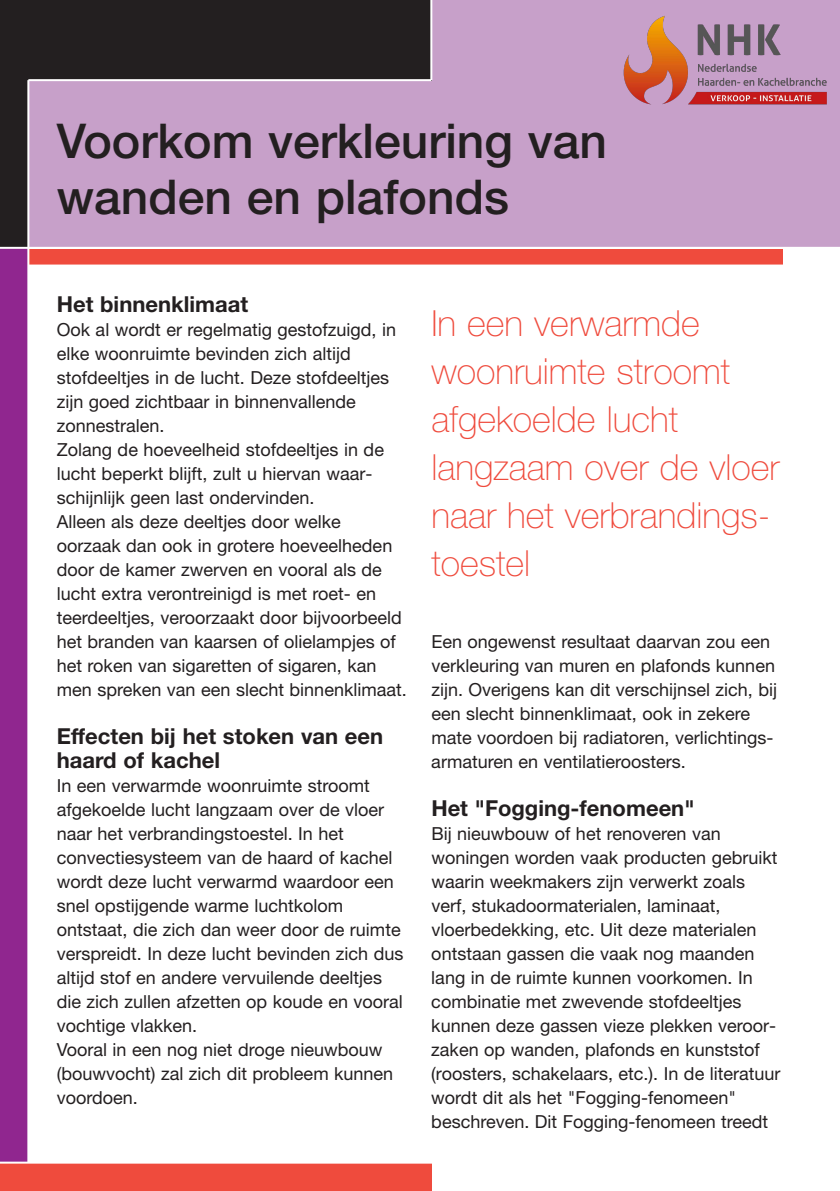
<style>
.page{position:relative;width:840px;height:1191px;background:#fff}
.page>*{position:absolute;margin:0;border:0;box-sizing:border-box;transform-origin:0 0}
.t1{font:500 48px/56px "Helvetica Neue LT";color:#231f20}
.t2{font:100 36px/48px "Helvetica Neue LT";color:#ef4b3d}
.t3{font:700 22px/24px "Helvetica Neue LT";color:#231f20}
.t4{font:18px/24px "Helvetica Neue LT";color:#231f20}
</style>
<div class="page">
<div style="left:28px;top:0;width:811px;height:247px;background:#c7a0c9"></div>
<div style="left:0;top:164px;width:28px;height:1006px;background:#90268f"></div>
<div style="left:0;top:0;width:431px;height:80px;background:#231f20"></div>
<div style="left:0;top:0;width:28px;height:247px;background:#231f20"></div>
<hr style="left:430px;top:0;width:2px;height:80px;background:#fff">
<hr style="left:28px;top:79px;width:403px;height:2px;background:#fff">
<div style="left:28px;top:249px;width:754px;height:16px;background:#ef4b3d"></div>
<hr style="left:27px;top:80px;width:2px;height:1082px;background:#fff">
<hr style="left:28px;top:264px;width:754px;height:2px;background:#fff">
<div style="left:0;top:1162px;width:431px;height:29px;background:#ef4b3d"></div>
<hr style="left:0;top:247px;width:839px;height:2px;background:#fff">
<hr style="left:0;top:1161px;width:839px;height:2px;background:#fff">
<img style="left:623px;top:16px;width:204px;height:89px">
<h1 class="t1" style="left:57px;top:117px;width:551px">Voorkom verkleuring van wanden en plafonds</h1>
<p class="t3" style="left:57px;top:294px;width:193px">Het binnenklimaat</p>
<p class="t4" style="left:57px;top:319px;width:351px">Ook al wordt er regelmatig gestofzuigd, in elke woonruimte bevinden zich altijd stofdeeltjes in de lucht. Deze stofdeeltjes zijn goed zichtbaar in binnenvallende zonnestralen.<br>Zolang de hoeveelheid stofdeeltjes in de lucht beperkt blijft, zult u hiervan waar&shy;schijnlijk geen last ondervinden.<br>Alleen als deze deeltjes door welke oorzaak dan ook in grotere hoeveelheden door de kamer zwerven en vooral als de lucht extra verontreinigd is met roet- en teerdeeltjes, veroorzaakt door bijvoorbeeld het branden van kaarsen of olielampjes of het roken van sigaretten of sigaren, kan men spreken van een slecht binnenklimaat.</p>
<p class="t3" style="left:57px;top:726px;width:328px">Effecten bij het stoken van een haard of kachel</p>
<p class="t4" style="left:57px;top:775px;width:348px">In een verwarmde woonruimte stroomt afgekoelde lucht langzaam over de vloer naar het verbrandingstoestel. In het convectiesysteem van de haard of kachel wordt deze lucht verwarmd waardoor een snel opstijgende warme luchtkolom ontstaat, die zich dan weer door de ruimte verspreidt. In deze lucht bevinden zich dus altijd stof en andere vervuilende deeltjes die zich zullen afzetten op koude en vooral vochtige vlakken.<br>Vooral in een nog niet droge nieuwbouw (bouwvocht) zal zich dit probleem kunnen voordoen.</p>
<h2 class="t2" style="left:431px;top:302px;width:349px">In een verwarmde woonruimte stroomt afgekoelde lucht langzaam over de vloer naar het verbrandings&shy;toestel</h2>
<p class="t4" style="left:431px;top:631px;width:347px">Een ongewenst resultaat daarvan zou een verkleuring van muren en plafonds kunnen zijn. Overigens kan dit verschijnsel zich, bij een slecht binnenklimaat, ook in zekere mate voordoen bij radiatoren, verlichtings&shy;armaturen en ventilatieroosters.</p>
<p class="t3" style="left:431px;top:798px;width:264px">Het "Fogging-fenomeen"</p>
<p class="t4" style="left:431px;top:823px;width:350px">Bij nieuwbouw of het renoveren van woningen worden vaak producten gebruikt waarin weekmakers zijn verwerkt zoals verf, stukadoormaterialen, laminaat, vloerbedekking, etc. Uit deze materialen ontstaan gassen die vaak nog maanden lang in de ruimte kunnen voorkomen. In combinatie met zwevende stofdeeltjes kunnen deze gassen vieze plekken veroor&shy;zaken op wanden, plafonds en kunststof (roosters, schakelaars, etc.). In de literatuur wordt dit als het "Fogging-fenomeen" beschreven. Dit Fogging-fenomeen treedt</p>
</div>
